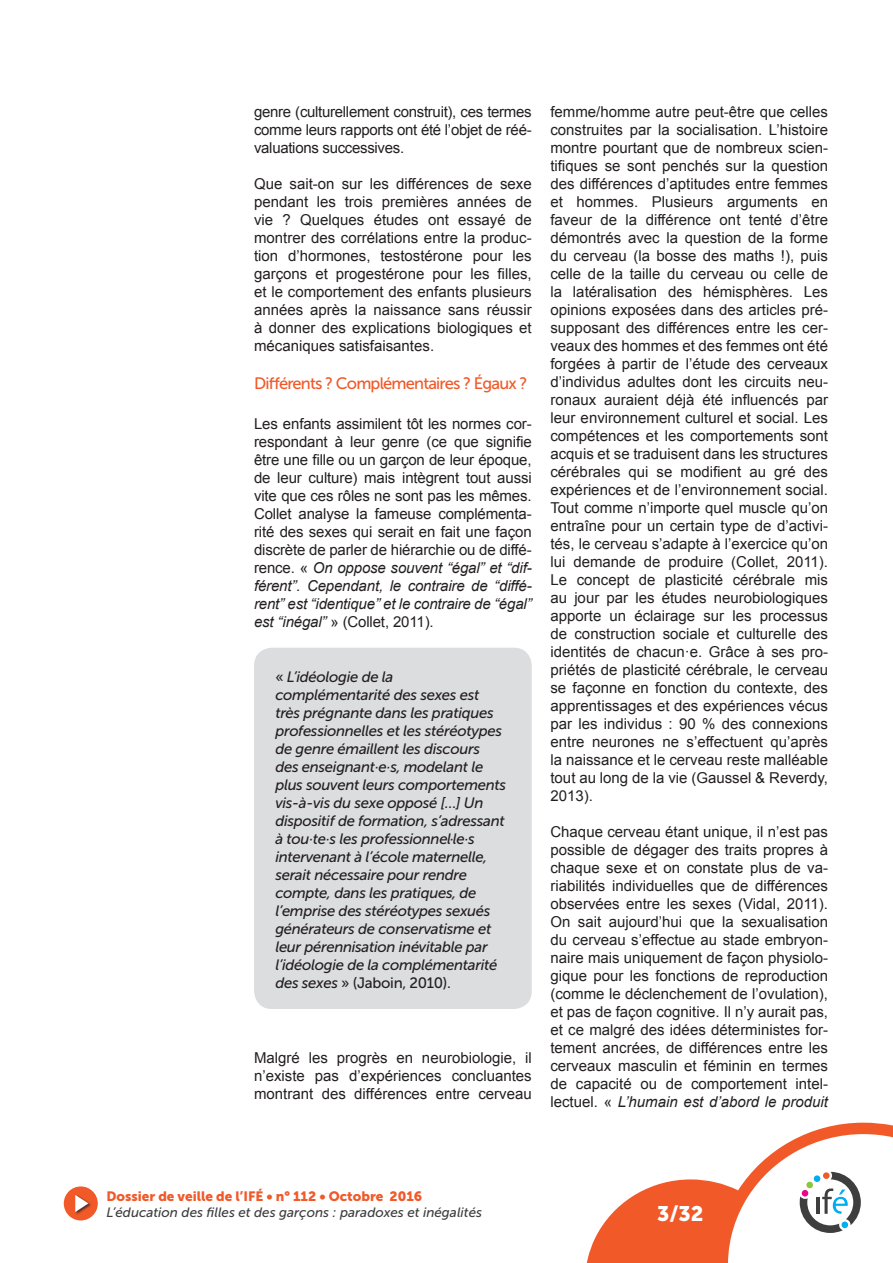
<style>
.page{position:relative;width:893px;height:1263px;background:#fff}
.page>*{position:absolute;margin:0;border:0;box-sizing:border-box;transform-origin:0 0}
.t1{font:21px "Museo Sans 900";color:#fff}
.Corps{font:16.5px "Museo Sans 500";letter-spacing:-.05em;color:#f15929}
.t2{font:15px/18px "Arial";color:#231f20;text-align:justify}
.t3{font:italic 15px/18px "Museo Sans 500";letter-spacing:-.02em;color:#231f20}
.t4{font:italic 13.5px "Museo Sans 500";color:#3e3e3f}
.t5{font:13.5px "Museo Sans 900";color:#f15929}
.s1{font-style:italic}
.s2{font-style:normal}
</style>
<div class="page">
<div style="left:64px;top:1186px;width:34px;height:34px;background:#f15929;border-radius:50%"></div>
<div style="left:75px;top:1194px;width:16px;height:21px;background:#231f20;opacity:.75"></div>
<svg style="left:75px;top:1195px;width:13px;height:17px"></svg>
<svg style="left:587px;top:1123px;width:306px;height:140px"></svg>
<div style="left:806px;top:1181px;width:7px;height:7px;background:#8bc63e;border-radius:50%"></div>
<div style="left:814px;top:1175px;width:6px;height:7px;background:#00aeef;border-radius:50%"></div>
<div style="left:823px;top:1172px;width:7px;height:7px;background:#f15929;border-radius:50%"></div>
<div style="left:841px;top:1221px;width:7px;height:7px;background:#00aeef;border-radius:50%"></div>
<div style="left:801px;top:1190px;width:7px;height:7px;background:#ed028c;border-radius:50%"></div>
<div style="left:254px;top:648px;width:278px;height:361px;background:#dcdddf;border-radius:18px"></div>
<p class="t2" style="left:254px;top:103px;width:279px">genre (culturellement construit), ces termes comme leurs rapports ont été l’objet de réé&shy;valuations successives.</p>
<p class="t2" style="left:254px;top:175px;width:279px">Que sait-on sur les différences de sexe pendant les trois premières années de vie ? Quelques études ont essayé de montrer des corrélations entre la produc&shy;tion d’hormones, testostérone pour les garçons et progestérone pour les filles, et le comportement des enfants plusieurs années après la naissance sans réussir à donner des explications biologiques et mécaniques satisfaisantes.</p>
<p class="Corps" style="left:254px;top:374px;width:275px">Différents ? Complémentaires ? Égaux ?</p>
<p class="t2" style="left:254px;top:415px;width:279px">Les enfants assimilent tôt les normes cor&shy;respondant à leur genre (ce que signifie être une fille ou un garçon de leur époque, de leur culture) mais intègrent tout aussi vite que ces rôles ne sont pas les mêmes.<br>Collet analyse la fameuse complémenta&shy;rité des sexes qui serait en fait une façon discrète de parler de hiérarchie ou de diffé&shy;rence. « <span class="s1">On oppose souvent “égal” et “dif&shy;férent”. Cependant, le contraire de “diffé&shy;rent” est “identique” et le contraire de “égal” est “inégal”</span> » (Collet, 2011).</p>
<p class="t3" style="left:275px;top:668px;width:232px"><span class="s2">«</span> L’idéologie de la complémentarité des sexes est très prégnante dans les pratiques professionnelles et les stéréotypes de genre émaillent les discours des enseignant·e·s, modelant le plus souvent leurs comportements vis-à-vis du sexe opposé […] Un dispositif de formation, s’adressant à tou·te·s les professionnel·le·s intervenant à l’école maternelle, serait nécessaire pour rendre compte, dans les pratiques, de l’emprise des stéréotypes sexués générateurs de conservatisme et leur pérennisation inévitable par l’idéologie de la complémentarité des sexes <span class="s2">» (Jaboin, 2010).</span></p>
<p class="t2" style="left:254px;top:1049px;width:279px">Malgré les progrès en neurobiologie, il n’existe pas d’expériences concluantes montrant des différences entre cerveau</p>
<p class="t2" style="left:550px;top:103px;width:279px">femme/homme autre peut-être que celles construites par la socialisation. L’histoire montre pourtant que de nombreux scien&shy;tifiques se sont penchés sur la question des différences d’aptitudes entre femmes et hommes. Plusieurs arguments en faveur de la différence ont tenté d’être démontrés avec la question de la forme du cerveau (la bosse des maths !), puis celle de la taille du cerveau ou celle de la latéralisation des hémisphères. Les opinions exposées dans des articles pré&shy;supposant des différences entre les cer&shy;veaux des hommes et des femmes ont été forgées à partir de l’étude des cerveaux d’individus adultes dont les circuits neu&shy;ronaux auraient déjà été influencés par leur environnement culturel et social. Les compétences et les comportements sont acquis et se traduisent dans les structures cérébrales qui se modifient au gré des expériences et de l’environnement social.<br>Tout comme n’importe quel muscle qu’on entraîne pour un certain type de d’activi&shy;tés, le cerveau s’adapte à l’exercice qu’on lui demande de produire (Collet, 2011).<br>Le concept de plasticité cérébrale mis au jour par les études neurobiologiques apporte un éclairage sur les processus de construction sociale et culturelle des identités de chacun·e. Grâce à ses pro&shy;priétés de plasticité cérébrale, le cerveau se façonne en fonction du contexte, des apprentissages et des expériences vécus par les individus : 90 % des connexions entre neurones ne s’effectuent qu’après la naissance et le cerveau reste malléable tout au long de la vie (Gaussel &amp; Reverdy, 2013).</p>
<p class="t2" style="left:550px;top:823px;width:279px">Chaque cerveau étant unique, il n’est pas possible de dégager des traits propres à chaque sexe et on constate plus de va&shy;riabilités individuelles que de différences observées entre les sexes (Vidal, 2011).<br>On sait aujourd’hui que la sexualisation du cerveau s’effectue au stade embryon&shy;naire mais uniquement de façon physiolo&shy;gique pour les fonctions de reproduction (comme le déclenchement de l’ovulation), et pas de façon cognitive. Il n’y aurait pas, et ce malgré des idées déterministes for&shy;tement ancrées, de différences entre les cerveaux masculin et féminin en termes de capacité ou de comportement intel&shy;lectuel. « <span class="s1">L’humain est d’abord le produit</span></p>
<p class="t5" style="left:106px;top:1188px;width:317px">Dossier de veille de l’IFÉ • n° 112 • Octobre 2016</p>
<p class="t4" style="left:106px;top:1205px;width:377px">L’éducation des filles et des garçons : paradoxes et inégalités</p>
<p class="t1" style="left:657px;top:1202px;width:48px">3/32</p>
</div>
